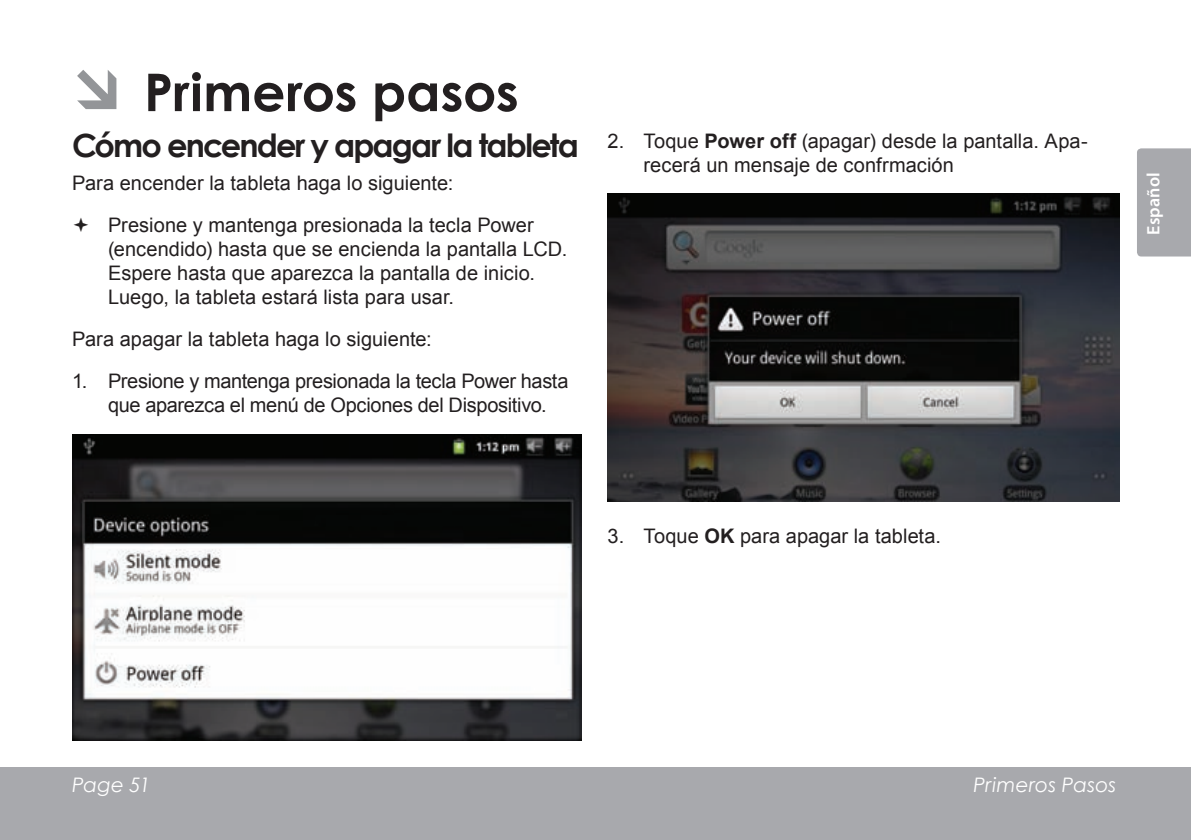
<style>
.page{position:relative;width:1191px;height:840px;background:#fff}
.page>*{position:absolute;margin:0;border:0;box-sizing:border-box;transform-origin:0 0}
.t1{font:700 52px "Century Gothic";color:#231f20}
.t2{font:700 32px "Century Gothic";letter-spacing:-.06em;color:#231f20}
.t3{font:20px/24px "Arial";color:#231f20}
.t4{font:20px/24px "Arial";letter-spacing:-.02em;color:#231f20}
.t5{font:italic 20px "Century Gothic";letter-spacing:.01em;color:#fff}
.t6{font:600 18px "Myriad Pro";letter-spacing:.01em;color:#fff}
.s1{font-weight:700}
</style>
<div class="page">
<div style="left:0;top:767px;width:1191px;height:72px;background:#a8a9ad"></div>
<div style="left:1137px;top:148px;width:54px;height:108px;background:#a8a9ad"></div>
<img style="left:72px;top:434px;width:509px;height:306px">
<img style="left:607px;top:194px;width:512px;height:307px">
<h1 class="t1" style="left:144px;top:53px;width:376px">primeros pasos</h1>
<h2 class="t2" style="left:72px;top:121px;width:508px">Cómo encender y apagar la tableta</h2>
<p class="t3" style="left:108px;top:162px;width:427px;line-height:42px;text-indent:-36px">Para encender la tableta haga lo siguiente:<br>Presione y mantenga presionada la tecla Power</p>
<p class="t3" style="left:108px;top:237px;width:461px">(encendido) hasta que se encienda la pantalla LCD.<br>Espere hasta que aparezca la pantalla de inicio.<br>Luego, la tableta estará lista para usar.</p>
<p class="t3" style="left:72px;top:327px;width:361px">Para apagar la tableta haga lo siguiente:</p>
<p class="t4" style="left:108px;top:369px;width:462px;text-indent:-36px">1. Presione y mantenga presionada la tecla Power hasta que aparezca el menú de Opciones del Dispositivo.</p>
<p class="t3" style="left:643px;top:129px;width:445px;text-indent:-36px">2. Toque <span class="s1">Power off</span> (apagar) desde la pantalla. Apa&shy;recerá un mensaje de confrmación</p>
<p class="t3" style="left:607px;top:524px;width:335px">3. Toque <span class="s1">OK</span> para apagar la tableta.</p>
<p class="t6" style="left:1142px;top:234px;width:64px;rotate:-90deg">Español</p>
<p class="t5" style="left:72px;top:770px;width:80px">Page 51</p>
<p class="t5" style="left:973px;top:770px;width:144px">Primeros Pasos</p>
</div>
